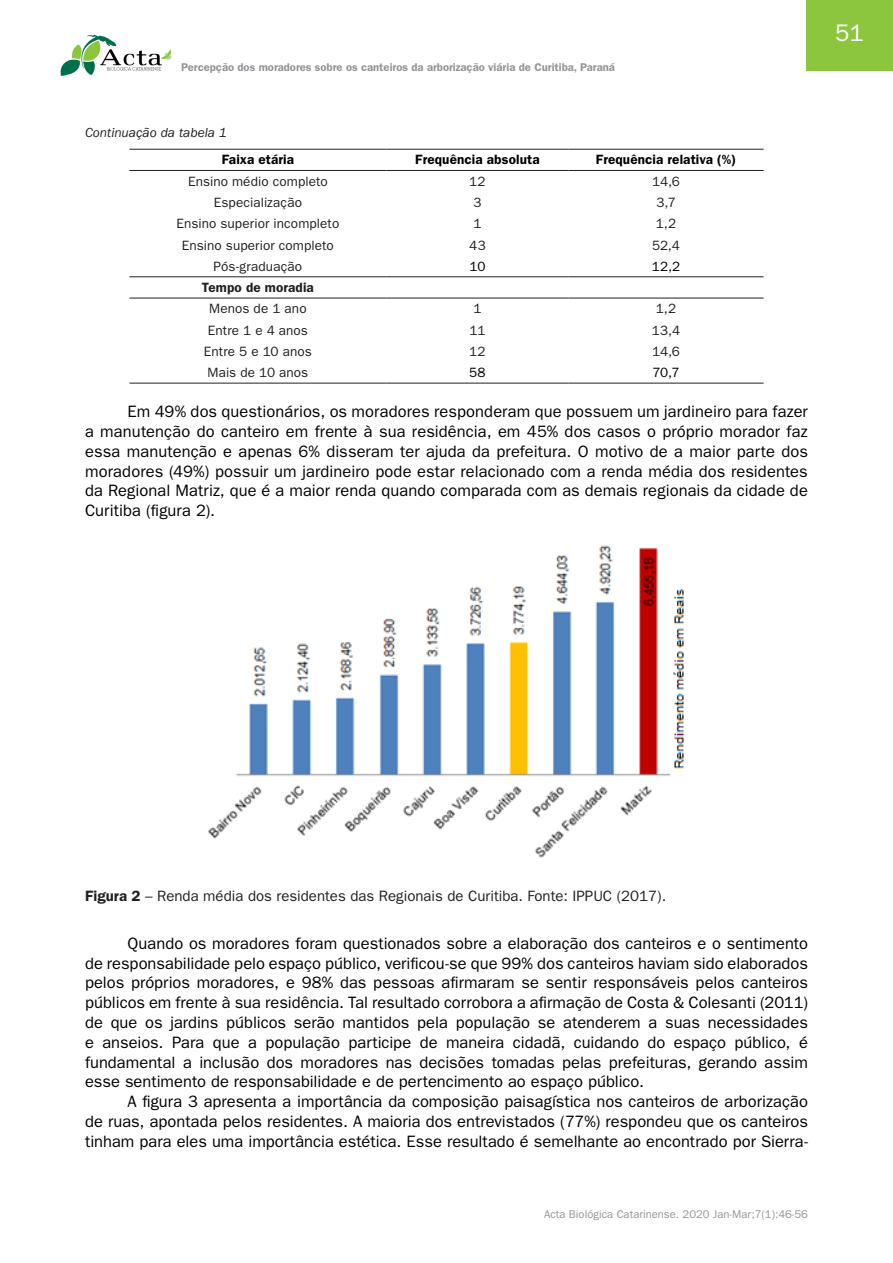
<style>
.page{position:relative;width:893px;height:1263px;background:#fff}
.page>*{position:absolute;margin:0;border:0;box-sizing:border-box;transform-origin:0 0}
.t1{font:24px "ITC Franklin Gothic Std";color:#fff}
.ACTA_texto{font:16.5px/19.8px "ITC Franklin Gothic Std";letter-spacing:.005em;color:#000;text-align:justify}
.ACTA_tabelas_e_figur{font:15px "ITC Franklin Gothic Std";color:#231f20}
.ACTA_texto_tabela{font:13.5px "ITC Franklin Gothic Std";letter-spacing:.005em;color:#231f20}
.ACTA_texto_tabela-2{font:600 13.5px "ITC Franklin Gothic Std";letter-spacing:.01em;color:#000}
.ACTA_fonte{font:italic 13.5px "ITC Franklin Gothic Std";color:#231f20}
.ACTA_texto_tabela-3{font:600 13.5px "ITC Franklin Gothic Std";letter-spacing:.01em;color:#231f20}
.ACTA_texto_tabela-4{font:13.5px "ITC Franklin Gothic Std";letter-spacing:-.005em;color:#000}
.t2{font:600 11.25px "ITC Franklin Gothic Std";color:#939598}
.t3{font:11.25px "ITC Franklin Gothic Std";color:#939598}
.s1{font-weight:600}
</style>
<div class="page">
<img style="left:60px;top:34px;width:112px;height:42px">
<div style="left:806px;top:0;width:87px;height:71px;background:#8cc63e"></div>
<hr style="left:129px;top:149px;width:257px;height:1px;background:#231f20">
<hr style="left:386px;top:149px;width:182px;height:1px;background:#231f20">
<hr style="left:568px;top:149px;width:196px;height:1px;background:#231f20">
<hr style="left:129px;top:170px;width:257px;height:1px;background:#231f20">
<hr style="left:386px;top:170px;width:182px;height:1px;background:#231f20">
<hr style="left:568px;top:170px;width:196px;height:1px;background:#231f20">
<hr style="left:129px;top:276px;width:257px;height:1px;background:#231f20">
<hr style="left:386px;top:276px;width:182px;height:1px;background:#231f20">
<hr style="left:568px;top:276px;width:196px;height:1px;background:#231f20">
<hr style="left:129px;top:298px;width:257px;height:1px;background:#231f20">
<hr style="left:386px;top:298px;width:182px;height:1px;background:#231f20">
<hr style="left:568px;top:298px;width:196px;height:1px;background:#231f20">
<hr style="left:129px;top:383px;width:257px;height:1px;background:#231f20">
<hr style="left:386px;top:383px;width:182px;height:1px;background:#231f20">
<hr style="left:568px;top:383px;width:196px;height:1px;background:#231f20">
<img style="left:208px;top:545px;width:476px;height:313px">
<p class="t2" style="left:181px;top:60px;width:435px">Percepção dos moradores sobre os canteiros da arborização viária de Curitiba, Paraná</p>
<p class="ACTA_fonte" style="left:85px;top:125px;width:143px">Continuação da tabela 1</p>
<p class="ACTA_texto_tabela-2" style="left:222px;top:152px;width:74px">Faixa etária</p>
<p class="ACTA_texto_tabela-2" style="left:415px;top:152px;width:126px">Frequência absoluta</p>
<p class="ACTA_texto_tabela-2" style="left:596px;top:152px;width:142px">Frequência relativa (%)</p>
<p class="ACTA_texto_tabela" style="left:188px;top:173px;width:141px">Ensino médio completo</p>
<p class="ACTA_texto_tabela" style="left:469px;top:173px;width:18px">12</p>
<p class="ACTA_texto_tabela" style="left:652px;top:173px;width:29px">14,6</p>
<p class="ACTA_texto_tabela" style="left:214px;top:195px;width:90px">Especialização</p>
<p class="ACTA_texto_tabela" style="left:473px;top:195px;width:10px">3</p>
<p class="ACTA_texto_tabela" style="left:656px;top:195px;width:21px">3,7</p>
<p class="ACTA_texto_tabela" style="left:177px;top:216px;width:164px">Ensino superior incompleto</p>
<p class="ACTA_texto_tabela" style="left:473px;top:216px;width:10px">1</p>
<p class="ACTA_texto_tabela" style="left:656px;top:216px;width:22px">1,2</p>
<p class="ACTA_texto_tabela" style="left:182px;top:237px;width:154px">Ensino superior completo</p>
<p class="ACTA_texto_tabela" style="left:469px;top:237px;width:18px">43</p>
<p class="ACTA_texto_tabela" style="left:652px;top:237px;width:29px">52,4</p>
<p class="ACTA_texto_tabela" style="left:214px;top:258px;width:90px">Pós-graduação</p>
<p class="ACTA_texto_tabela-4" style="left:469px;top:258px;width:17px">10</p>
<p class="ACTA_texto_tabela-4" style="left:652px;top:258px;width:30px">12,2</p>
<p class="ACTA_texto_tabela-3" style="left:202px;top:279px;width:113px">Tempo de moradia</p>
<p class="ACTA_texto_tabela" style="left:209px;top:301px;width:99px">Menos de 1 ano</p>
<p class="ACTA_texto_tabela" style="left:473px;top:301px;width:10px">1</p>
<p class="ACTA_texto_tabela" style="left:656px;top:301px;width:22px">1,2</p>
<p class="ACTA_texto_tabela" style="left:208px;top:322px;width:102px">Entre 1 e 4 anos</p>
<p class="ACTA_texto_tabela" style="left:469px;top:322px;width:18px">11</p>
<p class="ACTA_texto_tabela" style="left:652px;top:322px;width:30px">13,4</p>
<p class="ACTA_texto_tabela" style="left:204px;top:343px;width:110px">Entre 5 e 10 anos</p>
<p class="ACTA_texto_tabela" style="left:469px;top:343px;width:18px">12</p>
<p class="ACTA_texto_tabela" style="left:652px;top:343px;width:29px">14,6</p>
<p class="ACTA_texto_tabela" style="left:207px;top:365px;width:102px">Mais de 10 anos</p>
<p class="ACTA_texto_tabela-4" style="left:469px;top:365px;width:18px">58</p>
<p class="ACTA_texto_tabela-4" style="left:653px;top:365px;width:28px">70,7</p>
<p class="ACTA_texto" style="left:85px;top:402px;width:724px;text-indent:43px">Em 49% dos questionários, os moradores responderam que possuem um jardineiro para fazer a manutenção do canteiro em frente à sua residência, em 45% dos casos o próprio morador faz essa manutenção e apenas 6% disseram ter ajuda da prefeitura. O motivo de a maior parte dos moradores (49%) possuir um jardineiro pode estar relacionado com a renda média dos residentes da Regional Matriz, que é a maior renda quando comparada com as demais regionais da cidade de Curitiba (figura 2).</p>
<h1 class="t1" style="left:835px;top:19px;width:30px">51</h1>
<p class="ACTA_tabelas_e_figur" style="left:85px;top:887px;width:583px"><span class="s1">Figura 2</span> – Renda média dos residentes das Regionais de Curitiba. Fonte: IPPUC (2017).</p>
<p class="ACTA_texto" style="left:85px;top:933px;width:724px;text-indent:43px">Quando os moradores foram questionados sobre a elaboração dos canteiros e o sentimento de responsabilidade pelo espaço público, verificou-se que 99% dos canteiros haviam sido elaborados pelos próprios moradores, e 98% das pessoas afirmaram se sentir responsáveis pelos canteiros públicos em frente à sua residência. Tal resultado corrobora a afirmação de Costa &amp; Colesanti (2011) de que os jardins públicos serão mantidos pela população se atenderem a suas necessidades e anseios. Para que a população participe de maneira cidadã, cuidando do espaço público, é fundamental a inclusão dos moradores nas decisões tomadas pelas prefeituras, gerando assim esse sentimento de responsabilidade e de pertencimento ao espaço público.</p>
<p class="ACTA_texto" style="left:85px;top:1092px;width:724px;text-indent:43px">A figura 3 apresenta a importância da composição paisagística nos canteiros de arborização de ruas, apontada pelos residentes. A maioria dos entrevistados (77%) respondeu que os canteiros tinham para eles uma importância estética. Esse resultado é semelhante ao encontrado por Sierra-</p>
<p class="t3" style="left:544px;top:1207px;width:265px">Acta Biológica Catarinense. 2020 Jan-Mar;7(1):46-56</p>
</div>
